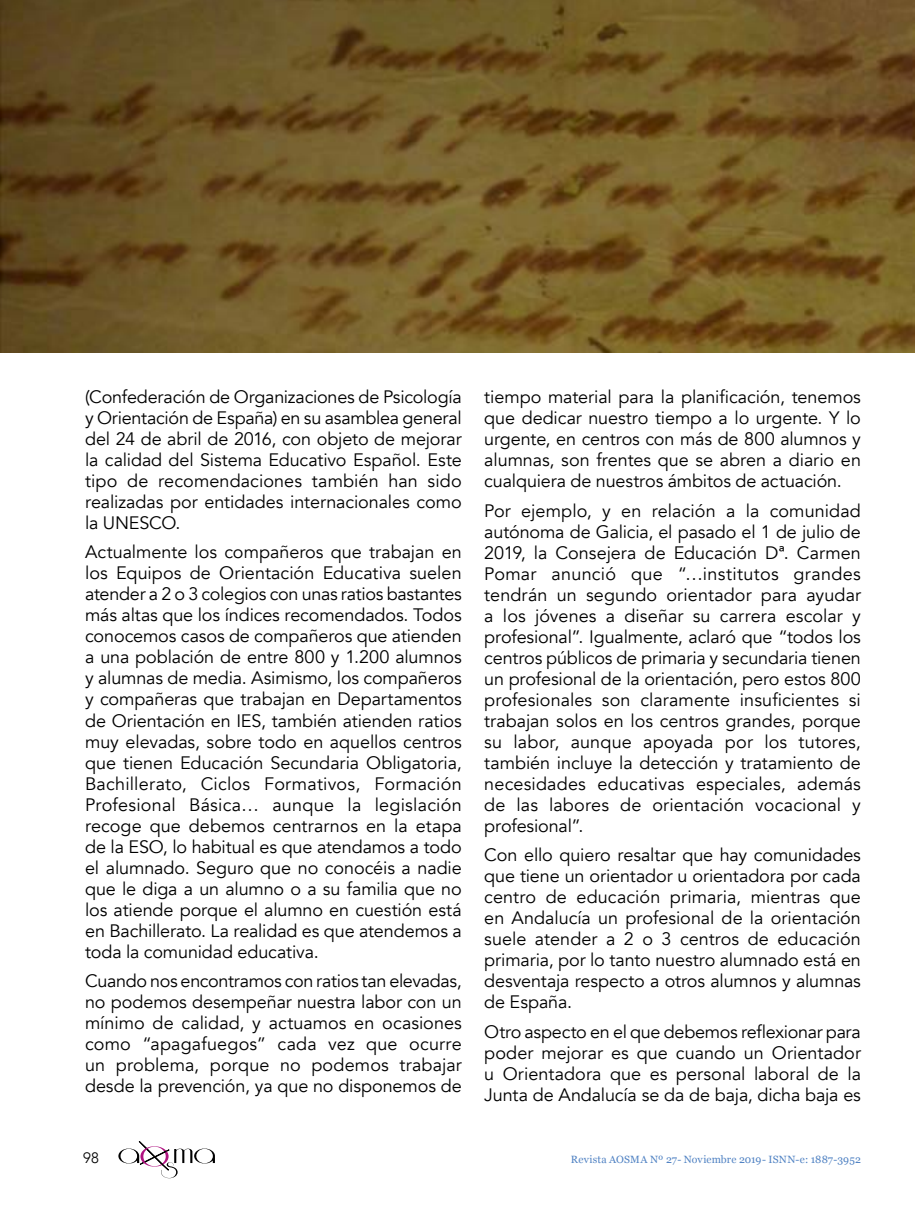
<style>
.page{position:relative;width:915px;height:1212px;background:#fff}
.page>*{position:absolute;margin:0;border:0;box-sizing:border-box;transform-origin:0 0}
.t1{font:18px/21px "Avenir";letter-spacing:-.005em;color:#000;text-align:justify}
.t2{font:300 15px "Avenir";color:#000}
.t3{font:10.5px "Georgia";letter-spacing:.01em;color:#5082c3}
</style>
<div class="page">
<svg style="left:118px;top:1141px;width:97px;height:37px"></svg>
<img style="left:0;top:0;width:914px;height:353px">
<p class="t1" style="left:85px;top:386px;width:378px">(Confederación de Organizaciones de Psicología y Orientación de España) en su asamblea general del 24 de abril de 2016, con objeto de mejorar la calidad del Sistema Educativo Español. Este tipo de recomendaciones también han sido realizadas por entidades internacionales como la UNESCO.</p>
<p class="t1" style="left:85px;top:542px;width:378px">Actualmente los compañeros que trabajan en los Equipos de Orientación Educativa suelen atender a 2 o 3 colegios con unas ratios bastantes más altas que los índices recomendados. Todos conocemos casos de compañeros que atienden a una población de entre 800 y 1.200 alumnos y alumnas de media. Asimismo, los compañeros y compañeras que trabajan en Departamentos de Orientación en IES, también atienden ratios muy elevadas, sobre todo en aquellos centros que tienen Educación Secundaria Obligatoria, Bachillerato, Ciclos Formativos, Formación Profesional Básica… aunque la legislación recoge que debemos centrarnos en la etapa de la ESO, lo habitual es que atendamos a todo el alumnado. Seguro que no conocéis a nadie que le diga a un alumno o a su familia que no los atiende porque el alumno en cuestión está en Bachillerato. La realidad es que atendemos a toda la comunidad educativa.</p>
<p class="t1" style="left:85px;top:971px;width:378px">Cuando nos encontramos con ratios tan elevadas, no podemos desempeñar nuestra labor con un mínimo de calidad, y actuamos en ocasiones como “apagafuegos” cada vez que ocurre un problema, porque no podemos trabajar desde la prevención, ya que no disponemos de</p>
<p class="t1" style="left:484px;top:387px;width:378px">tiempo material para la planificación, tenemos que dedicar nuestro tiempo a lo urgente. Y lo urgente, en centros con más de 800 alumnos y alumnas, son frentes que se abren a diario en cualquiera de nuestros ámbitos de actuación.</p>
<p class="t1" style="left:484px;top:500px;width:378px">Por ejemplo, y en relación a la comunidad autónoma de Galicia, el pasado el 1 de julio de 2019, la Consejera de Educación Dª. Carmen Pomar anunció que “…institutos grandes tendrán un segundo orientador para ayudar a los jóvenes a diseñar su carrera escolar y profesional”. Igualmente, aclaró que “todos los centros públicos de primaria y secundaria tienen un profesional de la orientación, pero estos 800 profesionales son claramente insuficientes si trabajan solos en los centros grandes, porque su labor, aunque apoyada por los tutores, también incluye la detección y tratamiento de necesidades educativas especiales, además de las labores de orientación vocacional y profesional”.</p>
<p class="t1" style="left:484px;top:845px;width:378px">Con ello quiero resaltar que hay comunidades que tiene un orientador u orientadora por cada centro de educación primaria, mientras que en Andalucía un profesional de la orientación suele atender a 2 o 3 centros de educación primaria, por lo tanto nuestro alumnado está en desventaja respecto a otros alumnos y alumnas de España.</p>
<p class="t1" style="left:484px;top:1021px;width:378px">Otro aspecto en el que debemos reflexionar para poder mejorar es que cuando un Orientador u Orientadora que es personal laboral de la Junta de Andalucía se da de baja, dicha baja es</p>
<p class="t2" style="left:83px;top:1149px;width:17px">98</p>
<p class="t3" style="left:570px;top:1152px;width:291px">Revista AOSMA Nº 27- Noviembre 2019- ISNN-e: 1887-3952</p>
</div>
